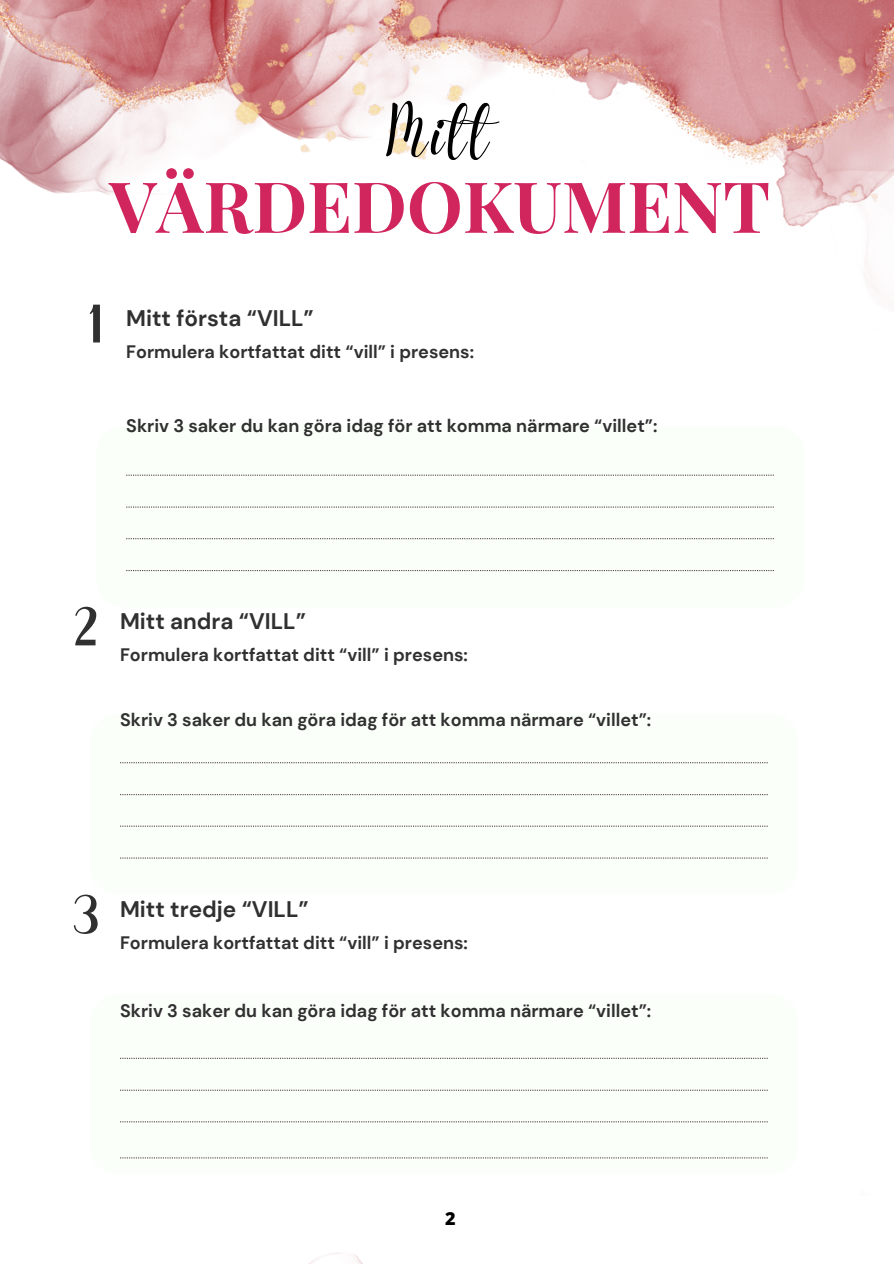
<style>
.page{position:relative;width:894px;height:1264px;background:#fff}
.page>*{position:absolute;margin:0;border:0;box-sizing:border-box;transform-origin:0 0}
.t1{font:72px "Daydream";color:#000}
.t2{font:700 70.5px "Playfair Display";color:#d1255e}
.t3{font:600 54px "Calmius Sans High";color:#303030}
.t4{font:700 22.5px "DM Sans";color:#303030}
.t5{font:700 18px "DM Sans";color:#303030}
.t6{font:800 18px "Open Sans";color:#000}
</style>
<div class="page">
<img style="left:0;top:0;width:893px;height:1263px">
<p class="t1" style="left:386px;top:91px;width:104px">Mitt</p>
<h3 class="t2" style="left:109px;top:157px;width:662px">VÄRDEDOKUMENT</h3>
<p class="t3" style="left:87px;top:292px;width:18px">1</p>
<p class="t4" style="left:126px;top:304px;width:189px">Mitt första “VILL”</p>
<p class="t5" style="left:126px;top:340px;width:349px">Formulera kortfattat ditt “vill” i presens:</p>
<h3 class="t5" style="left:126px;top:413px;width:532px">Skriv 3 saker du kan göra idag för att komma närmare “villet”:</h3>
<h2 class="t3" style="left:72px;top:595px;width:29px">2</h2>
<p class="t4" style="left:120px;top:607px;width:187px">Mitt andra “VILL”</p>
<h3 class="t5" style="left:120px;top:643px;width:349px">Formulera kortfattat ditt “vill” i presens:</h3>
<p class="t5" style="left:120px;top:708px;width:532px">Skriv 3 saker du kan göra idag för att komma närmare “villet”:</p>
<h1 class="t3" style="left:72px;top:882px;width:28px">3</h1>
<p class="t4" style="left:120px;top:894px;width:190px">Mitt tredje “VILL”</p>
<p class="t5" style="left:120px;top:930px;width:349px">Formulera kortfattat ditt “vill” i presens:</p>
<p class="t5" style="left:120px;top:999px;width:532px">Skriv 3 saker du kan göra idag för att komma närmare “villet”:</p>
<p class="t6" style="left:445px;top:1205px;width:12px">2</p>
</div>
